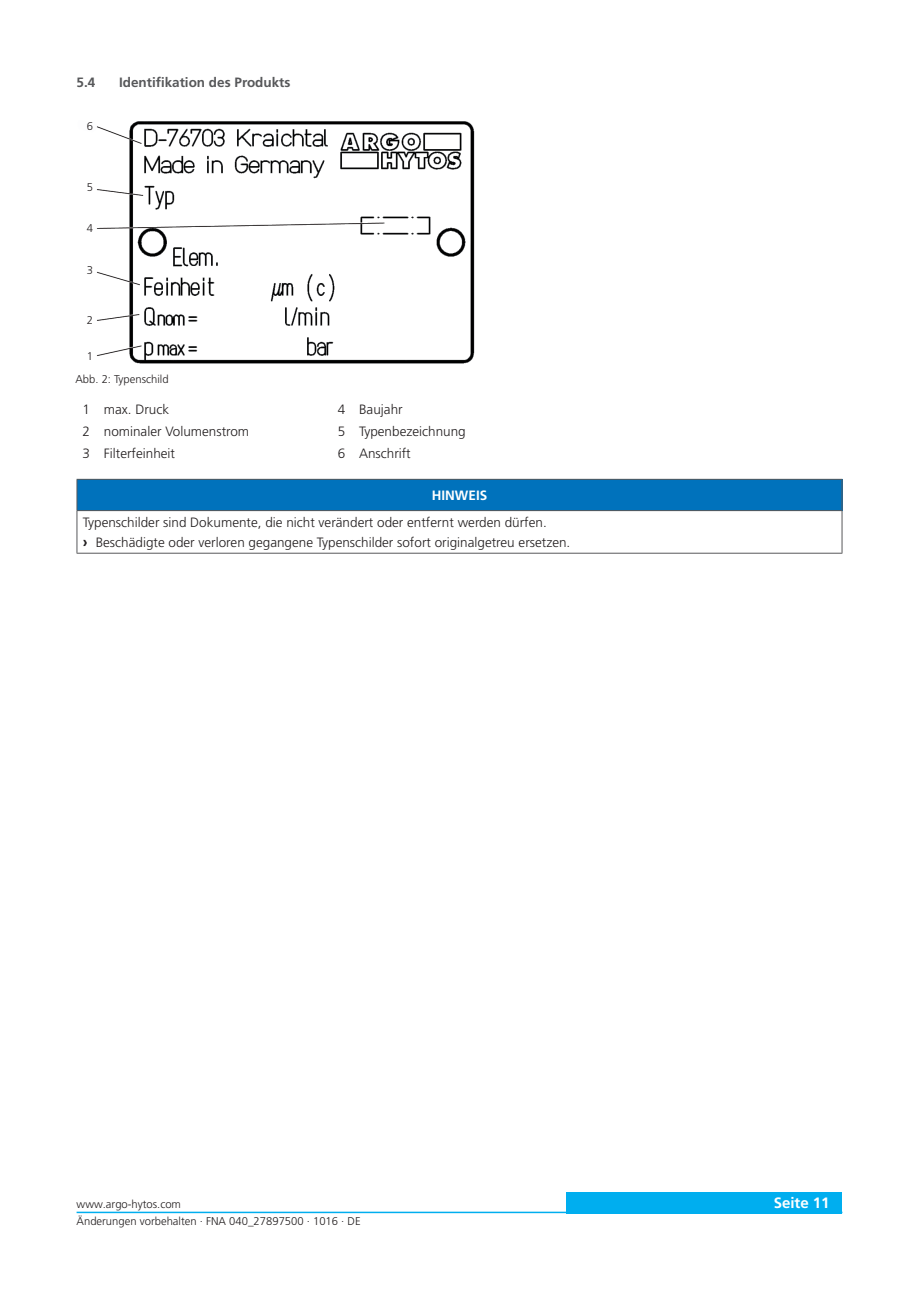
<style>
.page{position:relative;width:919px;height:1289px;background:#fff}
.page>*{position:absolute;margin:0;border:0;box-sizing:border-box;transform-origin:0 0}
.t1{font:700 15px "Frutiger LT Pro";color:#fff}
._06_Copytext{font:300 13.5px "Frutiger LT Pro";color:#231f20}
.t2{font:700 13.5px "Frutiger LT Pro";color:#57585a}
._06_Copytext-2{font:700 13.5px "Frutiger LT Pro";color:#fff}
.Abb_nummerierungen{font:300 11.25px "Frutiger LT Pro";color:#231f20}
._08_Legend{font:300 11.25px "Frutiger LT Pro";color:#231f20}
.s1{font-weight:700;font-size:15px}
</style>
<div class="page">
<div style="left:566px;top:1191px;width:276px;height:22px;background:#00aeef"></div>
<hr style="left:77px;top:1211px;width:765px;height:2px;background:#00aeef">
<img style="left:96px;top:121px;width:379px;height:243px">
<div style="left:77px;top:479px;width:765px;height:31px;background:#0072bc"></div>
<hr style="left:77px;top:479px;width:1px;height:31px;background:#57585a">
<hr style="left:841px;top:479px;width:1px;height:31px;background:#57585a">
<hr style="left:77px;top:511px;width:1px;height:42px;background:#57585a">
<hr style="left:841px;top:511px;width:1px;height:42px;background:#57585a">
<hr style="left:77px;top:479px;width:765px;height:1px;background:#57585a">
<hr style="left:77px;top:510px;width:765px;height:1px;background:#57585a">
<hr style="left:77px;top:553px;width:765px;height:1px;background:#57585a">
<p class="t2" style="left:77px;top:74px;width:20px">5.4</p>
<p class="t2" style="left:119px;top:74px;width:173px">Identifikation des Produkts</p>
<p class="_08_Legend" style="left:87px;top:120px;width:8px">6</p>
<p class="_08_Legend" style="left:87px;top:181px;width:8px">5</p>
<p class="_08_Legend" style="left:87px;top:221px;width:8px">4</p>
<p class="_08_Legend" style="left:87px;top:264px;width:8px">3</p>
<p class="_08_Legend" style="left:87px;top:314px;width:8px">2</p>
<p class="_08_Legend" style="left:87px;top:349px;width:8px">1</p>
<p class="Abb_nummerierungen" style="left:75px;top:372px;width:95px">Abb. 2: Typenschild</p>
<p class="_06_Copytext" style="left:83px;top:401px;width:9px">1</p>
<p class="_06_Copytext" style="left:104px;top:401px;width:67px">max. Druck</p>
<p class="_06_Copytext" style="left:338px;top:401px;width:9px">4</p>
<p class="_06_Copytext" style="left:359px;top:401px;width:45px">Baujahr</p>
<p class="_06_Copytext" style="left:83px;top:423px;width:9px">2</p>
<p class="_06_Copytext" style="left:104px;top:423px;width:147px">nominaler Volumenstrom</p>
<p class="_06_Copytext" style="left:338px;top:423px;width:9px">5</p>
<p class="_06_Copytext" style="left:359px;top:423px;width:108px">Typenbezeichnung</p>
<p class="_06_Copytext" style="left:83px;top:445px;width:9px">3</p>
<p class="_06_Copytext" style="left:104px;top:445px;width:73px">Filterfeinheit</p>
<p class="_06_Copytext" style="left:338px;top:445px;width:9px">6</p>
<p class="_06_Copytext" style="left:359px;top:445px;width:53px">Anschrift</p>
<p class="_06_Copytext-2" style="left:431px;top:487px;width:57px">HINWEIS</p>
<p class="_06_Copytext" style="left:83px;top:514px;width:465px">Typenschilder sind Dokumente, die nicht verändert oder entfernt werden dürfen.</p>
<p class="_06_Copytext" style="left:83px;top:534px;width:489px"><span class="s1">›</span> Beschädigte oder verloren gegangene Typenschilder sofort originalgetreu ersetzen.</p>
<p class="Abb_nummerierungen" style="left:77px;top:1197px;width:106px">www.argo-hytos.com</p>
<p class="t1" style="left:773px;top:1194px;width:57px">Seite 11</p>
<p class="Abb_nummerierungen" style="left:77px;top:1214px;width:285px">Änderungen vorbehalten · FNA 040_27897500 · 1016 · DE</p>
</div>
